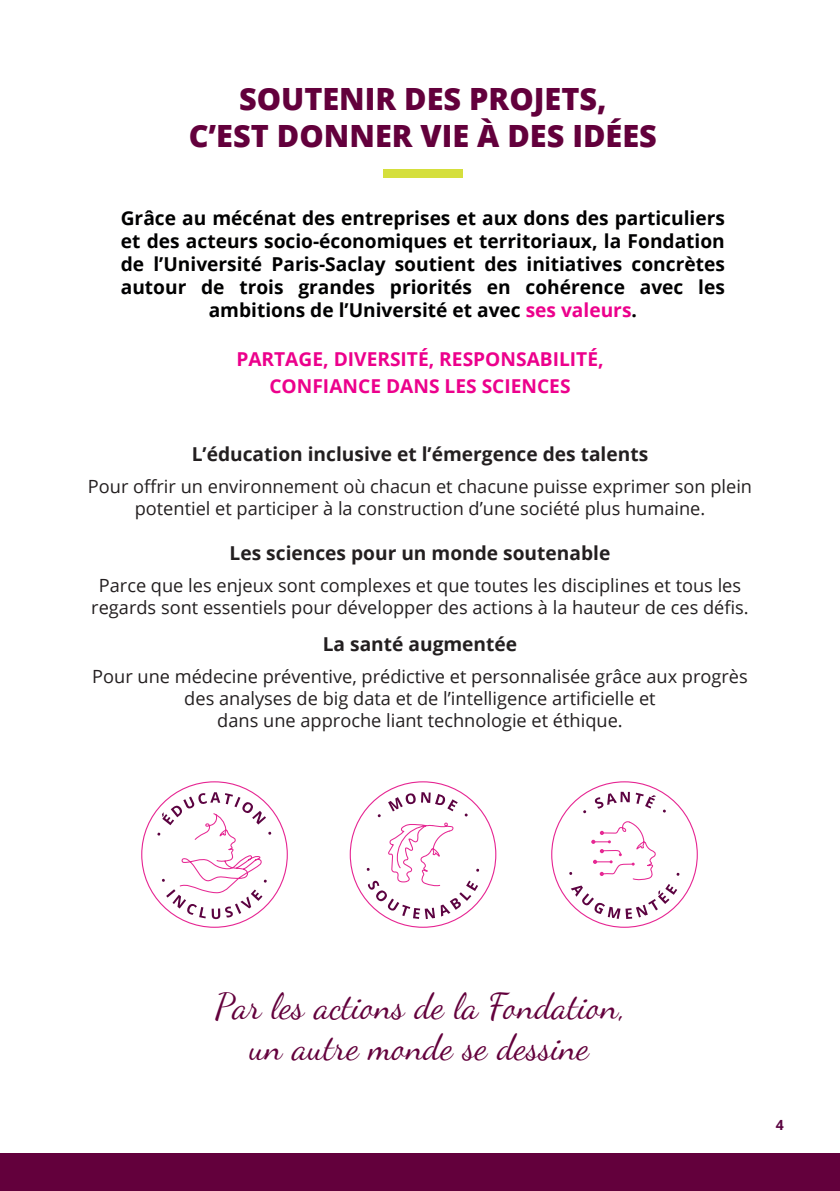
<style>
.page{position:relative;width:840px;height:1191px;background:#fff}
.page>*{position:absolute;margin:0;border:0;box-sizing:border-box;transform-origin:0 0}
.t1{font:36px "Dancing Script OT";color:#63003c}
.t2{font:800 30.6px "Open Sans";color:#63003c}
.t3{font:700 19.2px/23px "Open Sans";color:#000001;text-align:center}
.t4{font:700 19.2px "Open Sans";color:#231f20}
.t5{font:700 19.2px/27px "Open Sans";color:#ec008c;text-align:center}
.t6{font:18.2px/21.8px "Open Sans";color:#231f20;text-align:center}
.t7{font:700 14px "Open Sans";color:#5b0441}
.s1{color:#ec008c}
</style>
<div class="page">
<div style="left:383px;top:169px;width:79px;height:9px;background:#d5df3d"></div>
<div style="left:0;top:1153px;width:839px;height:38px;background:#63003c"></div>
<svg style="left:157px;top:792px;width:114px;height:127px"></svg>
<svg style="left:594px;top:791px;width:35px;height:17px"></svg>
<svg style="left:635px;top:792px;width:20px;height:16px"></svg>
<svg style="left:569px;top:821px;width:110px;height:98px"></svg>
<svg style="left:366px;top:792px;width:113px;height:127px"></svg>
<p class="t2" style="left:239px;top:75px;width:369px">SOUTENIR DES PROJETS,</p>
<p class="t2" style="left:189px;top:112px;width:469px">C’EST DONNER VIE À DES IDÉES</p>
<p class="t3" style="left:121px;top:206px;width:605px">Grâce au mécénat des entreprises et aux dons des particuliers et des acteurs socio-économiques et territoriaux, la Fondation de l’Université Paris-Saclay soutient des initiatives concrètes autour de trois grandes priorités en cohérence avec les ambitions de l’Université et avec <span class="s1">ses valeurs</span>.</p>
<p class="t5" style="left:236px;top:345px;width:368px">PARTAGE, DIVERSITÉ, RESPONSABILITÉ,<br>CONFIANCE DANS LES SCIENCES</p>
<p class="t4" style="left:192px;top:441px;width:457px">L’éducation inclusive et l’émergence des talents</p>
<p class="t6" style="left:88px;top:475px;width:665px">Pour offrir un environnement où chacun et chacune puisse exprimer son plein potentiel et participer à la construction d’une société plus humaine.</p>
<p class="t4" style="left:229px;top:539px;width:382px">Les sciences pour un monde soutenable</p>
<p class="t6" style="left:91px;top:574px;width:658px">Parce que les enjeux sont complexes et que toutes les disciplines et tous les regards sont essentiels pour développer des actions à la hauteur de ces défis.</p>
<p class="t4" style="left:322px;top:630px;width:196px">La santé augmentée</p>
<p class="t6" style="left:92px;top:665px;width:656px">Pour une médecine préventive, prédictive et personnalisée grâce aux progrès des analyses de big data et de l’intelligence artificielle et</p>
<p class="t6" style="left:217px;top:708px;width:406px">dans une approche liant technologie et éthique.</p>
<p class="t1" style="left:215px;top:984px;width:410px">Par les actions de la Fondation,</p>
<p class="t1" style="left:250px;top:1026px;width:341px">un autre monde se dessine</p>
<p class="t7" style="left:775px;top:1114px;width:9px">4</p>
</div>
